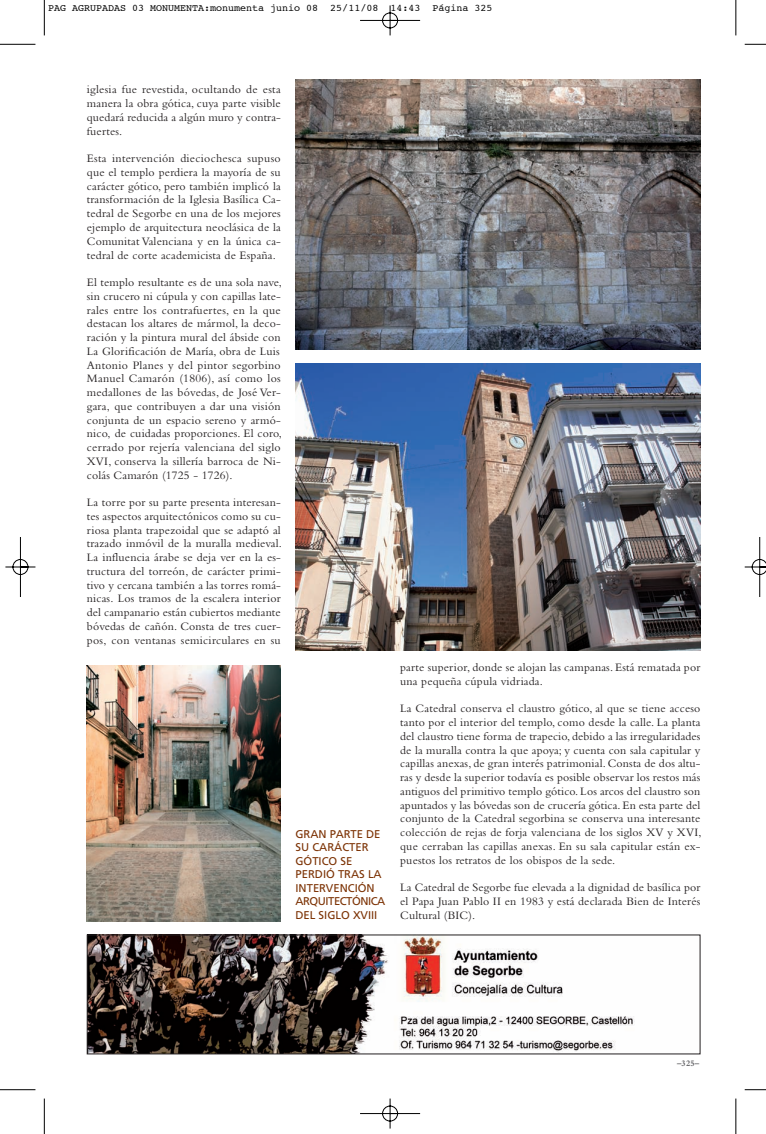
<style>
.page{position:relative;width:766px;height:1134px;background:#fff}
.page>*{position:absolute;margin:0;border:0;box-sizing:border-box;transform-origin:0 0}
.t1{font:11.88px/13.8px "Bembo";letter-spacing:.015em;color:#231f20;text-align:justify}
.t2{font:11.25px/13.5px "Frutiger";color:#7c3204}
.t3{font:10px "Courier";color:#000}
.t4{font:700 8.75px "Bembo";color:#636366}
</style>
<div class="page">
<hr style="left:44px;top:0;width:1px;height:35px;background:#000">
<hr style="left:0;top:44px;width:35px;height:1px;background:#000">
<hr style="left:735px;top:0;width:1px;height:35px;background:#000">
<hr style="left:44px;top:1098px;width:1px;height:36px;background:#000">
<hr style="left:0;top:1089px;width:35px;height:1px;background:#000">
<hr style="left:735px;top:1098px;width:1px;height:36px;background:#000">
<img style="left:5px;top:5px;width:760px;height:1124px">
<p class="t3" style="left:48px;top:4px;width:445px">PAG AGRUPADAS 03 MONUMENTA:monumenta junio 08 25/11/08 14:43 Página 325</p>
<p class="t1" style="left:87px;top:84px;width:195px">iglesia fue revestida, ocultando de esta manera la obra gótica, cuya parte visible quedará reducida a algún muro y contra&shy;fuertes.</p>
<p class="t1" style="left:87px;top:153px;width:195px">Esta intervención dieciochesca supuso que el templo perdiera la mayoría de su carácter gótico, pero también implicó la transformación de la Iglesia Basílica Ca&shy;tedral de Segorbe en una de los mejores ejemplo de arquitectura neoclásica de la Comunitat Valenciana y en la única ca&shy;tedral de corte academicista de España.</p>
<p class="t1" style="left:87px;top:276px;width:196px;text-align:left">El templo resultante es de una sola nave, sin crucero ni cúpula y con capillas late&shy;rales entre los contrafuertes, en la que destacan los altares de mármol, la deco&shy;ración y la pintura mural del ábside con La Glorificación de María, obra de Luis Antonio Planes y del pintor segorbino Manuel Camarón (1806), así como los medallones de las bóvedas, de José Ver&shy;gara, que contribuyen a dar una visión conjunta de un espacio sereno y armó&shy;nico, de cuidadas proporciones. El coro, cerrado por rejería valenciana del siglo XVI, conserva la sillería barroca de Ni&shy;colás Camarón (1725 - 1726).</p>
<p class="t1" style="left:87px;top:496px;width:196px">La torre por su parte presenta interesan&shy;tes aspectos arquitectónicos como su cu&shy;riosa planta trapezoidal que se adaptó al trazado inmóvil de la muralla medieval.<br>La influencia árabe se deja ver en la es&shy;tructura del torreón, de carácter primi&shy;tivo y cercana también a las torres romá&shy;nicas. Los tramos de la escalera interior del campanario están cubiertos mediante bóvedas de cañón. Consta de tres cuer&shy;pos, con ventanas semicirculares en su</p>
<p class="t2" style="left:295px;top:828px;width:91px">GRAN PARTE DE<br>SU CARÁCTER<br>GÓTICO SE<br>PERDIÓ TRAS LA<br>INTERVENCIÓN<br>ARQUITECTÓNICA<br>DEL SIGLO XVIII</p>
<p class="t1" style="left:400px;top:661px;width:301px">parte superior, donde se alojan las campanas. Está rematada por una pequeña cúpula vidriada.</p>
<p class="t1" style="left:400px;top:703px;width:303px">La Catedral conserva el claustro gótico, al que se tiene acceso tanto por el interior del templo, como desde la calle. La planta del claustro tiene forma de trapecio, debido a las irregularidades de la muralla contra la que apoya; y cuenta con sala capitular y capillas anexas, de gran interés patrimonial. Consta de dos altu&shy;ras y desde la superior todavía es posible observar los restos más antiguos del primitivo templo gótico. Los arcos del claustro son apuntados y las bóvedas son de crucería gótica. En esta parte del conjunto de la Catedral segorbina se conserva una interesante colección de rejas de forja valenciana de los siglos XV y XVI, que cerraban las capillas anexas. En su sala capitular están ex&shy;puestos los retratos de los obispos de la sede.</p>
<p class="t1" style="left:400px;top:881px;width:302px">La Catedral de Segorbe fue elevada a la dignidad de basílica por el Papa Juan Pablo II en 1983 y está declarada Bien de Interés Cultural (BIC).</p>
<p class="t4" style="left:677px;top:1060px;width:23px">–325–</p>
</div>
